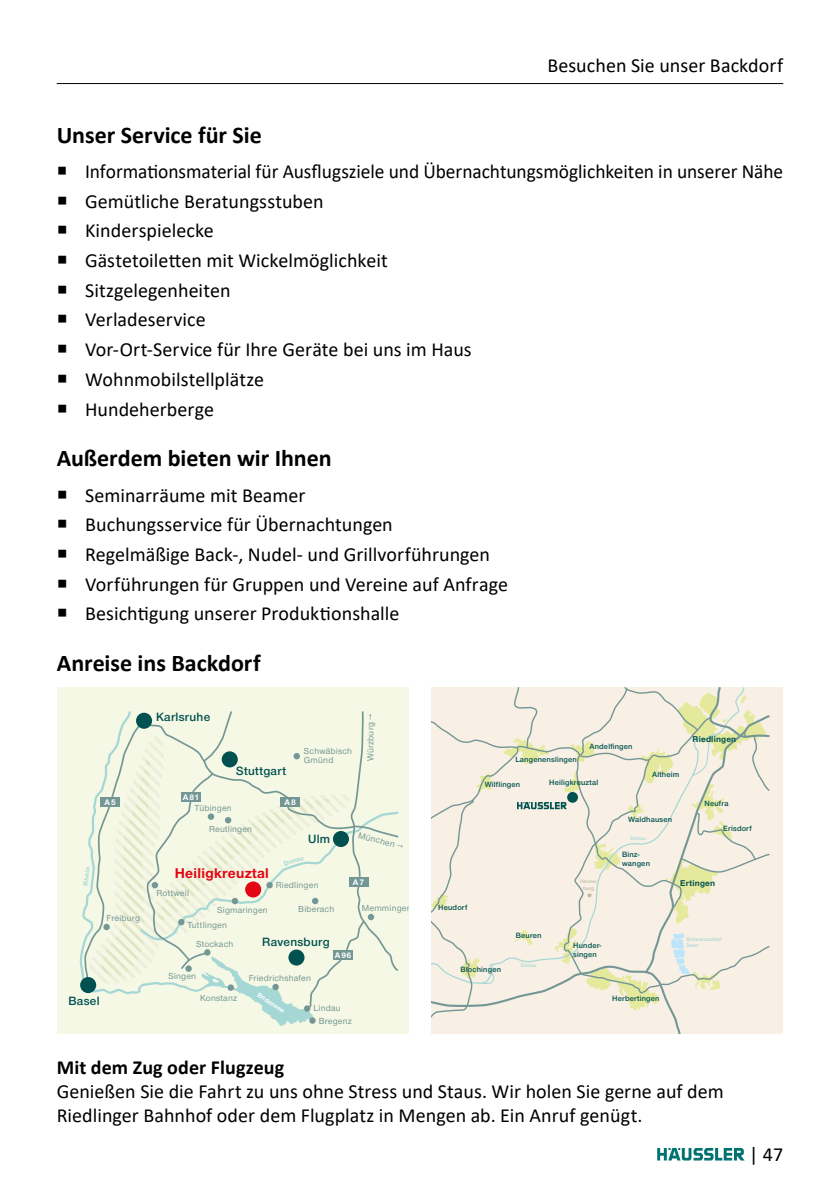
<style>
.page{position:relative;width:840px;height:1191px;background:#fff}
.page>*{position:absolute;margin:0;border:0;box-sizing:border-box;transform-origin:0 0}
.t1{font:700 24px "Calibri";color:#000}
.t2{font:20px/29.6px "Calibri";color:#000}
.t3{font:700 20px "Calibri";letter-spacing:.005em;color:#000}
.t4{font:700 14.8px "Nimbus San Nov";letter-spacing:.02em;color:#e30613}
.t5{font:12.4px "Nimbus San Nov Sem Bol";letter-spacing:.02em;color:#00514f}
.t6{font:500 9px/12.8px "Nimbus San Nov";letter-spacing:.02em;color:#749796}
.t7{font:700 8.8px "Nimbus San Nov";letter-spacing:.02em;color:#00514f}
.t8{font:700 8.4px "Nimbus San Nov";letter-spacing:.12em;color:#fff}
.t9{font:8px/9.4px "Nimbus San Nov Sem Bol";letter-spacing:.02em;color:#00514f}
.t10{font:700 6.8px "Nimbus San Nov";color:#a5d7d5}
.t11{font:700 6.8px "Nimbus San Nov";color:#fff}
.t12{font:5.2px/6.4px "Nimbus San Nov Sem Bol";letter-spacing:.02em;color:#a5d7d5}
.t13{font:5.2px/6.4px "Nimbus San Nov Sem Bol";letter-spacing:.02em;color:#bebaa9;text-align:center}
</style>
<div class="page">
<div style="left:57px;top:687px;width:351px;height:346px;background:#f5f8e4"></div>
<svg style="left:79px;top:711px;width:320px;height:315px"></svg>
<div style="left:231px;top:898px;width:7px;height:6px;background:#749796;border-radius:50%"></div>
<div style="left:266px;top:882px;width:7px;height:6px;background:#749796;border-radius:50%"></div>
<div style="left:333px;top:949px;width:19px;height:10px;background:#749796"></div>
<div style="left:349px;top:877px;width:19px;height:10px;background:#749796"></div>
<div style="left:280px;top:797px;width:20px;height:9px;background:#749796"></div>
<div style="left:181px;top:792px;width:20px;height:9px;background:#749796"></div>
<div style="left:101px;top:797px;width:19px;height:9px;background:#749796"></div>
<div style="left:245px;top:881px;width:16px;height:16px;background:#e30613;border-radius:50%"></div>
<div style="left:431px;top:687px;width:351px;height:346px;background:#f8f0e4"></div>
<svg style="left:431px;top:687px;width:338px;height:346px"></svg>
<hr style="left:57px;top:83px;width:725px;height:1px;background:#000">
<svg style="left:657px;top:1148px;width:87px;height:12px"></svg>
<p class="t2" style="left:547px;top:50px;width:237px">Besuchen Sie unser Backdorf</p>
<p class="t1" style="left:57px;top:118px;width:206px">Unser Service für Sie</p>
<p class="t2" style="left:85px;top:156px;width:699px">Informationsmaterial für Ausflugsziele und Übernachtungsmöglichkeiten in unserer Nähe Gemütliche Beratungsstuben<br>Kinderspielecke<br>Gästetoiletten mit Wickelmöglichkeit<br>Sitzgelegenheiten<br>Verladeservice<br>Vor-Ort-Service für Ihre Geräte bei uns im Haus<br>Wohnmobilstellplätze<br>Hundeherberge</p>
<p class="t1" style="left:57px;top:441px;width:276px">Außerdem bieten wir Ihnen</p>
<p class="t2" style="left:85px;top:479px;width:424px">Seminarräume mit Beamer<br>Buchungsservice für Übernachtungen<br>Regelmäßige Back-, Nudel- und Grillvorführungen Vorführungen für Gruppen und Vereine auf Anfrage Besichtigung unserer Produktionshalle</p>
<p class="t1" style="left:57px;top:646px;width:205px">Anreise ins Backdorf</p>
<p class="t5" style="left:156px;top:710px;width:56px">Karlsruhe</p>
<p class="t6" style="left:304px;top:746px;width:50px;line-height:9px">Schwäbisch<br>Gmünd</p>
<p class="t6" style="left:364px;top:761px;width:49px;rotate:-90deg">Würzburg →</p>
<p class="t9" style="left:515px;top:754px;width:63px">Langenenslingen</p>
<p class="t9" style="left:589px;top:742px;width:45px">Andelfingen</p>
<p class="t7" style="left:692px;top:733px;width:45px">Riedlingen</p>
<p class="t5" style="left:236px;top:763px;width:51px">Stuttgart</p>
<p class="t9" style="left:651px;top:769px;width:29px">Altheim</p>
<p class="t9" style="left:484px;top:779px;width:37px">Wilflingen</p>
<p class="t9" style="left:549px;top:778px;width:50px">Heiligkreuztal</p>
<p class="t8" style="left:105px;top:797px;width:13px">A5</p>
<p class="t8" style="left:183px;top:791px;width:18px">A81</p>
<p class="t6" style="left:194px;top:801px;width:39px">Tübingen</p>
<p class="t6" style="left:209px;top:822px;width:45px">Reutlingen</p>
<p class="t8" style="left:284px;top:797px;width:13px">A8</p>
<p class="t5" style="left:308px;top:831px;width:23px">Ulm</p>
<p class="t6" style="left:360px;top:828px;width:47px;rotate:15deg">München →</p>
<p class="t9" style="left:627px;top:814px;width:45px">Waldhausen</p>
<p class="t12" style="left:630px;top:835px;width:17px">Donau</p>
<p class="t9" style="left:704px;top:798px;width:25px">Neufra</p>
<p class="t9" style="left:722px;top:823px;width:30px">Erisdorf</p>
<p class="t10" style="left:82px;top:884px;width:20px;rotate:-83deg">Rhein</p>
<p class="t4" style="left:175px;top:864px;width:95px">Heiligkreuztal</p>
<p class="t6" style="left:156px;top:886px;width:34px">Rottweil</p>
<p class="t10" style="left:283px;top:859px;width:22px;rotate:-17deg">Donau</p>
<p class="t6" style="left:275px;top:878px;width:44px">Riedlingen</p>
<p class="t8" style="left:353px;top:877px;width:13px">A7</p>
<p class="t13" style="left:580px;top:878px;width:18px">Heune&shy;burg</p>
<p class="t9" style="left:621px;top:849px;width:29px">Binz&shy;wangen</p>
<p class="t7" style="left:680px;top:877px;width:36px">Ertingen</p>
<p class="t6" style="left:107px;top:912px;width:35px">Freiburg</p>
<p class="t6" style="left:217px;top:903px;width:52px">Sigmaringen</p>
<p class="t6" style="left:187px;top:918px;width:41px">Tuttlingen</p>
<p class="t6" style="left:298px;top:902px;width:37px">Biberach</p>
<p class="t6" style="left:361px;top:901px;width:51px">Memmingen</p>
<p class="t9" style="left:438px;top:902px;width:31px">Heudorf</p>
<p class="t6" style="left:196px;top:937px;width:39px">Stockach</p>
<p class="t5" style="left:262px;top:935px;width:69px">Ravensburg</p>
<p class="t8" style="left:335px;top:949px;width:18px">A96</p>
<p class="t9" style="left:515px;top:930px;width:27px">Beuren</p>
<p class="t9" style="left:573px;top:940px;width:30px">Hunder&shy;singen</p>
<p class="t12" style="left:686px;top:935px;width:36px">Schwarzachtal<br>Seen</p>
<p class="t6" style="left:168px;top:969px;width:29px">Singen</p>
<p class="t6" style="left:249px;top:971px;width:63px">Friedrichshafen</p>
<p class="t9" style="left:460px;top:964px;width:42px">Blochingen</p>
<p class="t12" style="left:520px;top:962px;width:17px">Donau</p>
<p class="t5" style="left:68px;top:993px;width:33px">Basel</p>
<p class="t6" style="left:200px;top:991px;width:38px">Konstanz</p>
<p class="t11" style="left:260px;top:990px;width:33px;rotate:34deg">Bodensee</p>
<p class="t6" style="left:318px;top:1001px;width:35px;text-indent:-5px">Lindau<br>Bregenz</p>
<p class="t9" style="left:612px;top:994px;width:49px">Herbertingen</p>
<p class="t3" style="left:57px;top:1053px;width:229px">Mit dem Zug oder Flugzeug</p>
<p class="t2" style="left:57px;top:1079px;width:668px;line-height:24px">Genießen Sie die Fahrt zu uns ohne Stress und Staus. Wir holen Sie gerne auf dem<br>Riedlinger Bahnhof oder dem Flugplatz in Mengen ab. Ein Anruf genügt.</p>
<p class="t2" style="left:748px;top:1138px;width:35px">| 47</p>
</div>
